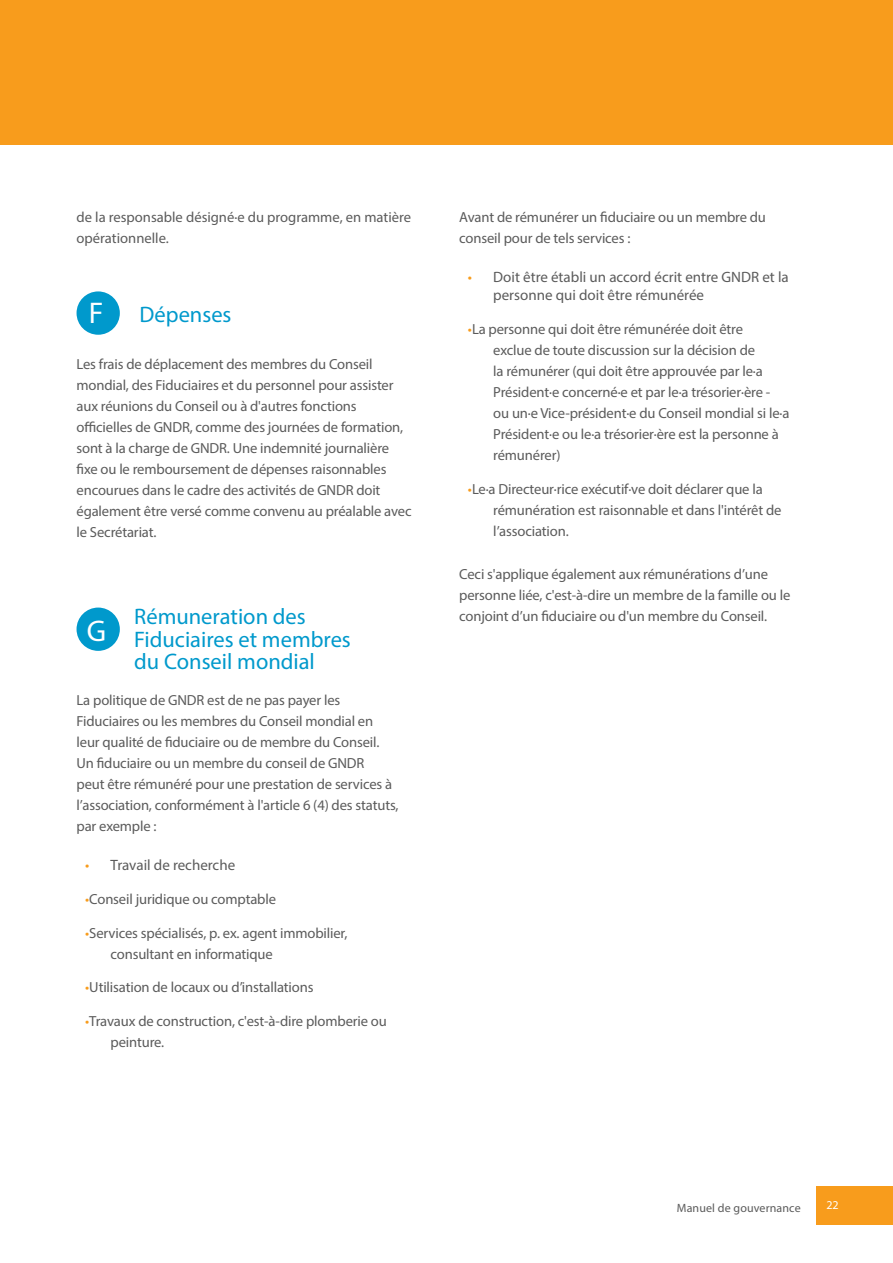
<style>
.page{position:relative;width:893px;height:1263px;background:#fff}
.page>*{position:absolute;margin:0;border:0;box-sizing:border-box;transform-origin:0 0}
.A-Z_Heading{font:30px "Myriad Pro";color:#fff}
.Heading_1{font:22.5px/22.5px "Myriad Pro";color:#09c}
.t1{font:15px/18px "Myriad Pro";color:#5b5b5b}
.Body_text{font:14.7px/21px "Myriad Pro";letter-spacing:-.01em;color:#5b5b5b}
.t2{font:12px "Myriad Pro";letter-spacing:.01em;color:#5b5b5b}
.t3{font:12px "Myriad Pro";color:#fff}
.s1{color:#f89c1c}
</style>
<div class="page">
<div style="left:816px;top:1186px;width:77px;height:39px;background:#f89c1c"></div>
<div style="left:0;top:0;width:893px;height:145px;background:#f89c1c"></div>
<div style="left:77px;top:291px;width:43px;height:44px;background:#09c;border-radius:50%"></div>
<div style="left:77px;top:607px;width:43px;height:44px;background:#09c;border-radius:50%"></div>
<p class="Body_text" style="left:77px;top:206px;width:336px">de la responsable désigné·e du programme, en matière opérationnelle.</p>
<p class="A-Z_Heading" style="left:89px;top:295px;width:16px">F</p>
<p class="Heading_1" style="left:140px;top:303px;width:94px">Dépenses</p>
<p class="Body_text" style="left:77px;top:353px;width:337px">Les frais de déplacement des membres du Conseil mondial, des Fiduciaires et du personnel pour assister aux réunions du Conseil ou à d'autres fonctions officielles de GNDR, comme des journées de formation, sont à la charge de GNDR. Une indemnité journalière fixe ou le remboursement de dépenses raisonnables encourues dans le cadre des activités de GNDR doit également être versé comme convenu au préalable avec le Secrétariat.</p>
<p class="Heading_1" style="left:134px;top:605px;width:218px">Rémuneration des<br>Fiduciaires et membres du Conseil mondial</p>
<p class="Body_text" style="left:77px;top:689px;width:323px">La politique de GNDR est de ne pas payer les Fiduciaires ou les membres du Conseil mondial en leur qualité de fiduciaire ou de membre du Conseil.<br>Un fiduciaire ou un membre du conseil de GNDR<br>peut être rémunéré pour une prestation de services à l’association, conformément à l'article 6 (4) des statuts, par exemple :</p>
<p class="t1" style="left:85px;top:856px;width:152px"><span class="s1">•</span> Travail de recherche</p>
<p class="Body_text" style="left:85px;top:888px;width:193px"><span class="s1">•</span>Conseil juridique ou comptable</p>
<p class="Body_text" style="left:111px;top:922px;width:238px;text-indent:-26px"><span class="s1">•</span>Services spécialisés, p. ex. agent immobilier, consultant en informatique</p>
<p class="Body_text" style="left:85px;top:977px;width:230px"><span class="s1">•</span>Utilisation de locaux ou d’installations</p>
<p class="Body_text" style="left:111px;top:1010px;width:278px;text-indent:-26px"><span class="s1">•</span>Travaux de construction, c'est-à-dire plomberie ou peinture.</p>
<p class="A-Z_Heading" style="left:87px;top:612px;width:21px">G</p>
<p class="Body_text" style="left:459px;top:206px;width:308px">Avant de rémunérer un fiduciaire ou un membre du conseil pour de tels services :</p>
<p class="t1" style="left:493px;top:268px;width:297px;text-indent:-26px"><span class="s1">•</span> Doit être établi un accord écrit entre GNDR et la personne qui doit être rémunérée</p>
<p class="Body_text" style="left:493px;top:318px;width:298px;text-indent:-26px"><span class="s1">•</span>La personne qui doit être rémunérée doit être<br>exclue de toute discussion sur la décision de<br>la rémunérer (qui doit être approuvée par le·a Président·e concerné·e et par le·a trésorier·ère - ou un·e Vice-président·e du Conseil mondial si le·a Président·e ou le·a trésorier·ère est la personne à rémunérer)</p>
<p class="Body_text" style="left:493px;top:478px;width:290px;text-indent:-26px"><span class="s1">•</span>Le·a Directeur·rice exécutif·ve doit déclarer que la rémunération est raisonnable et dans l'intérêt de l’association.</p>
<p class="Body_text" style="left:459px;top:563px;width:333px">Ceci s'applique également aux rémunérations d’une personne liée, c'est-à-dire un membre de la famille ou le conjoint d’un fiduciaire ou d'un membre du Conseil.</p>
<p class="t2" style="left:677px;top:1200px;width:125px">Manuel de gouvernance</p>
<p class="t3" style="left:826px;top:1197px;width:14px">22</p>
</div>
